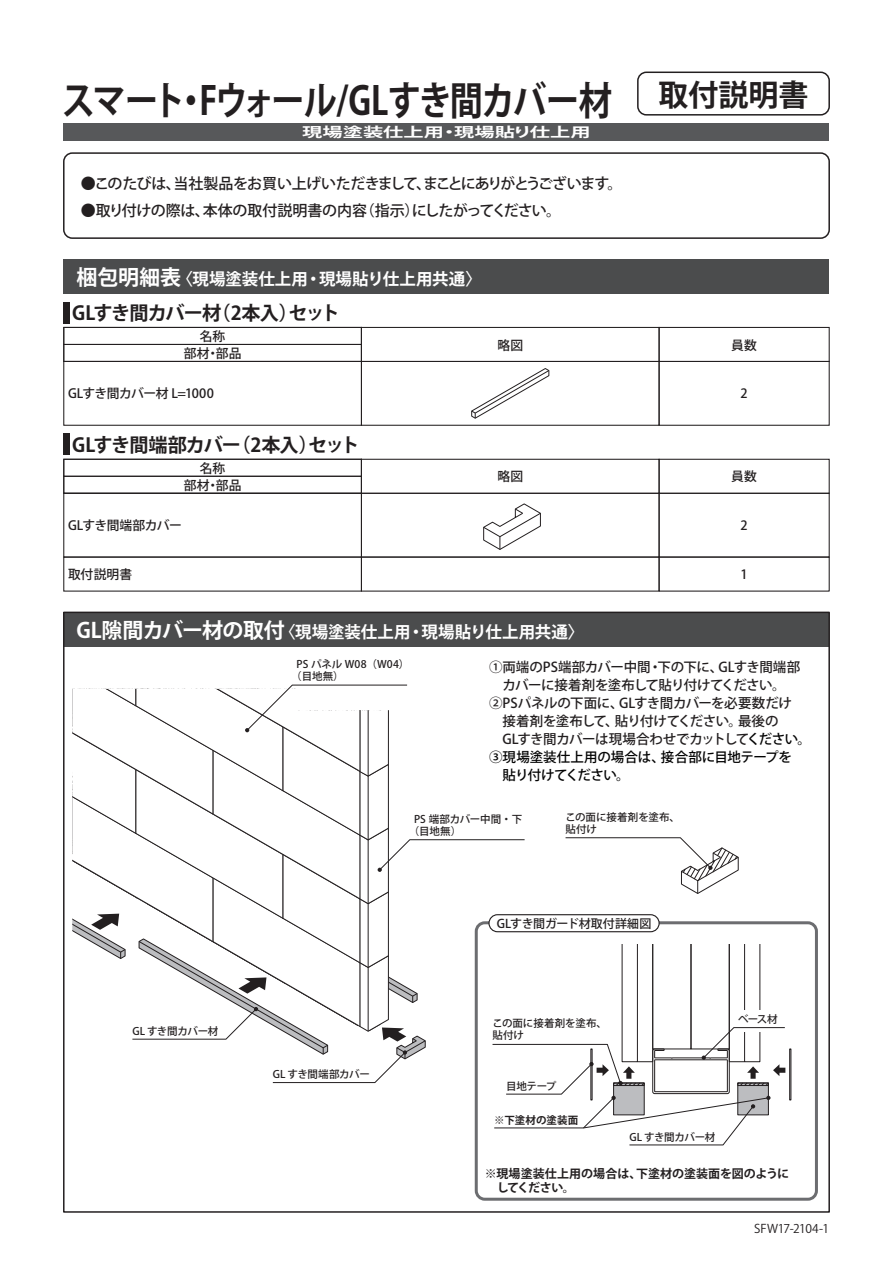
<style>
.page{position:relative;width:893px;height:1263px;background:#fff}
.page>*{position:absolute;margin:0;border:0;box-sizing:border-box;transform-origin:0 0}
.t1{font:700 39px "Koz Go Pro";letter-spacing:-.05em;color:#231f20;scale:.85 1}
.t2{font:700 19.2px "Koz Go Pr 6 N";letter-spacing:-.05em;color:#231f20}
.t3{font:700 16.5px "Koz Go Pro";color:#fff}
.t4{font:500 15px "Koz Go Pro";letter-spacing:-.06em;color:#231f20}
.t5{font:500 15px "Koz Go Pro";letter-spacing:-.015em;color:#231f20}
.t6{font:500 13.5px/18px "Koz Go Pro";letter-spacing:-.025em;color:#231f20}
.t7{font:700 13.5px "Koz Go Pro";color:#fff;scale:1.5 1}
.t8{font:500 12.75px/17px "Koz Go Pro";letter-spacing:-.005em;color:#231f20;text-align:center}
.t9{font:500 12.75px "Koz Go Pro";letter-spacing:-.035em;color:#231f20}
.t10{font:500 12.75px "Koz Go Pro";letter-spacing:-.04em;color:#231f20}
.t11{font:700 12px/14.4px "Koz Go Pro";letter-spacing:-.005em;color:#231f20}
.t12{font:500 12px "Koz Go Pro";letter-spacing:-.015em;color:#231f20}
.t13{font:12px "Koz Go Pro";letter-spacing:-.025em;color:#231f20}
.t14{font:500 10.5px/12px "Koz Go Pro";letter-spacing:-.015em;color:#231f20}
.t15{font:500 10.5px/12px "Koz Go Pro";letter-spacing:.005em;color:#231f20}
.t16{font:700 10.5px "Koz Go Pro";color:#231f20}
.s1{font-size:21px}
.s2{color:#030303}
.s3{font-family:"Koz Go Pr 6 N"}
</style>
<div class="page">
<div style="left:637px;top:72px;width:193px;height:44px;border:2px solid #231f20;border-radius:9px"></div>
<div style="left:64px;top:123px;width:765px;height:17px;background:#57585a"></div>
<div style="left:64px;top:259px;width:765px;height:34px;background:#4b4c4d"></div>
<div style="left:64px;top:612px;width:765px;height:34px;background:#4b4c4d"></div>
<div style="left:659px;top:361px;width:171px;height:65px;border:1px solid #231f20"></div>
<div style="left:659px;top:327px;width:171px;height:35px;border:1px solid #231f20"></div>
<div style="left:63px;top:327px;width:299px;height:18px;border:1px solid #231f20"></div>
<div style="left:63px;top:344px;width:299px;height:18px;border:1px solid #231f20"></div>
<div style="left:63px;top:361px;width:299px;height:65px;border:1px solid #231f20"></div>
<div style="left:361px;top:361px;width:299px;height:65px;border:1px solid #231f20"></div>
<div style="left:361px;top:327px;width:299px;height:35px;border:1px solid #231f20"></div>
<div style="left:659px;top:493px;width:171px;height:65px;border:1px solid #231f20"></div>
<div style="left:659px;top:459px;width:171px;height:35px;border:1px solid #231f20"></div>
<div style="left:63px;top:459px;width:299px;height:18px;border:1px solid #231f20"></div>
<div style="left:63px;top:476px;width:299px;height:18px;border:1px solid #231f20"></div>
<div style="left:63px;top:493px;width:299px;height:65px;border:1px solid #231f20"></div>
<div style="left:361px;top:493px;width:299px;height:65px;border:1px solid #231f20"></div>
<div style="left:361px;top:459px;width:299px;height:35px;border:1px solid #231f20"></div>
<div style="left:63px;top:556px;width:299px;height:36px;border:1px solid #231f20"></div>
<div style="left:361px;top:556px;width:299px;height:36px;border:1px solid #231f20"></div>
<div style="left:659px;top:556px;width:171px;height:36px;border:1px solid #231f20"></div>
<div style="left:789px;top:1048px;width:2px;height:52px;border:1px solid #231f20"></div>
<svg style="left:483px;top:503px;width:58px;height:47px"></svg>
<svg style="left:471px;top:368px;width:79px;height:51px"></svg>
<div style="left:475px;top:921px;width:343px;height:280px;border:3px solid #6c6d70;border-radius:9px"></div>
<svg style="left:72px;top:685px;width:713px;height:460px"></svg>
<div style="left:63px;top:152px;width:767px;height:87px;border:2px solid #231f20;border-radius:9px"></div>
<div style="left:64px;top:302px;width:6px;height:21px;background:#231f20"></div>
<div style="left:64px;top:434px;width:6px;height:21px;background:#231f20"></div>
<h1 class="t1" style="left:62px;top:75px;width:880px">スマート・Fウォール/GLすき間カバー材 <sup>取付説明書</sup></h1>
<p class="t7" style="left:302px;top:123px;width:194px">現場塗装仕上用・現場貼り仕上用</p>
<p class="t4" style="left:81px;top:174px;width:543px">●このたびは、当社製品をお買い上げいただきまして、まことにありがとうございます。</p>
<p class="t5" style="left:81px;top:201px;width:482px">●取り付けの際は、本体の取付説明書の内容（指示）にしたがってください。</p>
<p class="t3" style="left:77px;top:268px;width:407px"><span class="s1">梱包明細表</span>〈現場塗装仕上用・現場貼り仕上用共通〉</p>
<h2 class="t2" style="left:72px;top:302px;width:269px">GLすき間カバー材（2本入）セット</h2>
<p class="t8" style="left:184px;top:328px;width:59px">名称<br>部材・部品</p>
<p class="t9" style="left:68px;top:386px;width:147px">GLすき間カバー材 L=1000</p>
<h2 class="t2" style="left:72px;top:434px;width:289px">GLすき間端部カバー（2本入）セット</h2>
<p class="t8" style="left:184px;top:460px;width:59px">名称<br>部材・部品</p>
<p class="t10" style="left:68px;top:517px;width:115px">GLすき間端部カバー</p>
<p class="t8" style="left:497px;top:337px;width:27px">略図</p>
<p class="t8" style="left:731px;top:337px;width:27px">員数</p>
<p class="t8" style="left:741px;top:386px;width:9px">2</p>
<p class="t8" style="left:497px;top:469px;width:27px">略図</p>
<p class="t8" style="left:731px;top:469px;width:27px">員数</p>
<p class="t8" style="left:741px;top:518px;width:9px">2</p>
<p class="t8" style="left:68px;top:567px;width:66px">取付説明書</p>
<p class="t8" style="left:741px;top:567px;width:9px">1</p>
<p class="t3" style="left:77px;top:621px;width:509px"><span class="s1">GL隙間カバー材の取付</span>〈現場塗装仕上用・現場貼り仕上用共通〉</p>
<p class="t14" style="left:132px;top:1025px;width:87px">GL すき間カバー材</p>
<p class="t15" style="left:291px;top:659px;width:120px;text-indent:5px">PS パネル W08（W04）（目地無）</p>
<p class="t6" style="left:489px;top:659px;width:324px">①両端のPS端部カバー中間・下の下に、GLすき間端部　カバーに接着剤を塗布して貼り付けてください。<br>②PSパネルの下面に、GLすき間カバーを必要数だけ<br>　接着剤を塗布して、貼り付けてください。最後の　GLすき間カバーは現場合わせでカットして<span class="s2">ください。<br>③現場塗装仕上用の場合は、接合部に目地テープを<br>　貼り付けてください。</span></p>
<p class="t14" style="left:409px;top:813px;width:115px;text-indent:5px">PS 端部カバー中間・下（目地無）</p>
<p class="t14" style="left:566px;top:811px;width:116px">この面に接着剤を塗布、貼付け</p>
<p class="t12" style="left:497px;top:916px;width:156px">GLすき間ガード材取付詳細図</p>
<p class="t14" style="left:273px;top:1069px;width:99px">GL すき間端部カバー</p>
<p class="t14" style="left:492px;top:1018px;width:116px">この面に接着剤を塗布、貼付け</p>
<p class="t14" style="left:506px;top:1080px;width:52px">目地テープ</p>
<p class="t16" style="left:494px;top:1113px;width:86px">※下塗材の塗装面</p>
<p class="t14" style="left:738px;top:1014px;width:41px">ベース材</p>
<p class="t14" style="left:629px;top:1131px;width:87px">GL すき間カバー材</p>
<p class="t11" style="left:485px;top:1167px;width:306px">※現場塗装仕上用の場合は、下塗材の塗装面を図のように　してください。</p>
<p class="t13" style="left:754px;top:1221px;width:76px">SF<span class="s3">W17</span>-2104-1</p>
</div>
